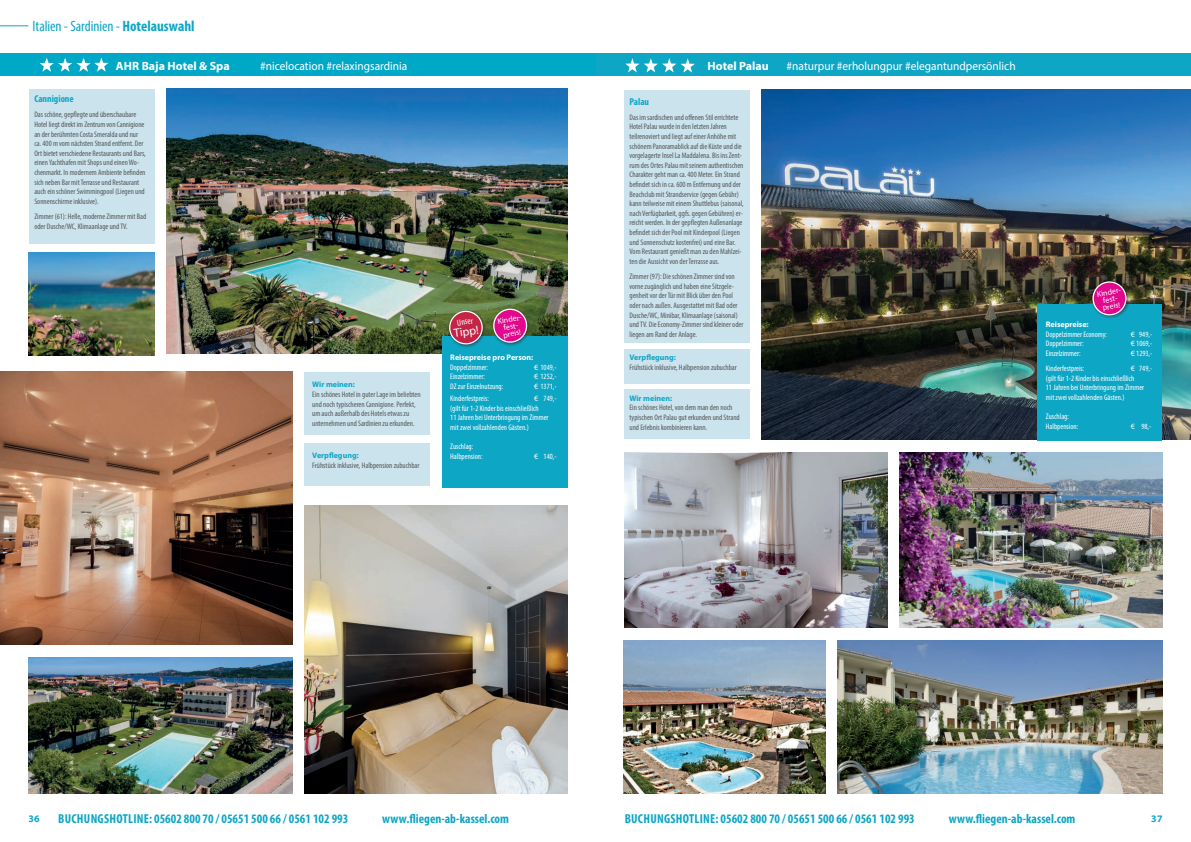
<style>
.page{position:relative;width:1191px;height:842px;background:#fff}
.page>*{position:absolute;margin:0;border:0;box-sizing:border-box;transform-origin:0 0}
.t1{font:condensed 15px "Myriad Pro";letter-spacing:-.005em;color:#0ea6c5}
.t2{font:700 condensed 13px "Myriad Pro";color:#0ea6c5}
.t3{font:12px "Myriad Pro";color:#fff;scale:.95 1}
.t4{font:700 12px "Myriad Pro";color:#fff}
.t5{font:12px "Myriad Pro";color:#fff}
.t6{font:700 condensed 10px "Myriad Pro";color:#0ea6c5}
.t7{font:700 10px "Myriad Pro";color:#0ea6c5}
.t8{font:condensed 9px "Myriad Pro";color:#fff}
.t9{font:condensed 8px/9.6px "Myriad Pro";color:#57585a}
.t10{font:condensed 8px/9.6px "Myriad Pro";color:#fff}
.t11{font:700 8px "Myriad Pro";color:#0ea6c5}
.t12{font:8px/7.2px "Myriad Pro";color:#fff;text-align:center}
.t13{font:700 8px "Myriad Pro";color:#fff}
.s1{font-weight:700}
.s2{font-stretch:normal}
</style>
<div class="page">
<div style="left:595px;top:53px;width:596px;height:23px;background:#0ea6c5"></div>
<svg style="left:0;top:25px;width:28px;height:1px"></svg>
<img style="left:0;top:371px;width:292px;height:274px">
<img style="left:304px;top:506px;width:263px;height:288px">
<div style="left:29px;top:89px;width:125px;height:155px;background:#cae3ed"></div>
<div style="left:0;top:53px;width:595px;height:23px;background:#00a8c7"></div>
<img style="left:166px;top:89px;width:401px;height:265px">
<svg style="left:40px;top:58px;width:68px;height:14px"></svg>
<div style="left:442px;top:336px;width:125px;height:151px;background:#0ea6c5"></div>
<img style="left:29px;top:657px;width:263px;height:137px">
<svg style="left:625px;top:58px;width:70px;height:15px"></svg>
<img style="left:761px;top:90px;width:430px;height:350px">
<img style="left:624px;top:641px;width:202px;height:153px">
<div style="left:624px;top:389px;width:125px;height:49px;background:#cae3ed"></div>
<div style="left:624px;top:349px;width:125px;height:34px;background:#cae3ed"></div>
<div style="left:624px;top:90px;width:125px;height:252px;background:#cae3ed"></div>
<img style="left:899px;top:453px;width:263px;height:175px">
<img style="left:624px;top:453px;width:263px;height:175px">
<img style="left:838px;top:641px;width:324px;height:153px">
<div style="left:304px;top:373px;width:125px;height:62px;background:#cae3ed"></div>
<div style="left:304px;top:444px;width:125px;height:42px;background:#cae3ed"></div>
<img style="left:28px;top:252px;width:126px;height:104px">
<div style="left:447px;top:309px;width:40px;height:40px;background:#231f20;opacity:.6"></div>
<svg style="left:448px;top:310px;width:35px;height:35px"></svg>
<div style="left:1037px;top:304px;width:125px;height:136px;background:#0ea6c5"></div>
<div style="left:1090px;top:279px;width:40px;height:40px;background:#231f20;opacity:.6"></div>
<svg style="left:1090px;top:280px;width:38px;height:37px"></svg>
<div style="left:491px;top:307px;width:40px;height:40px;background:#231f20;opacity:.6"></div>
<svg style="left:491px;top:307px;width:38px;height:37px"></svg>
<h1 class="t1" style="left:33px;top:17px;width:163px">Italien - Sardinien - <span class="s1">Hotelauswahl</span></h1>
<h3 class="t4" style="left:116px;top:58px;width:115px">AHR Baja Hotel &amp; Spa</h3>
<h3 class="t3" style="left:260px;top:58px;width:157px">#nicelocation #relaxingsardinia</h3>
<p class="t6" style="left:34px;top:93px;width:41px">Cannigione</p>
<p class="t9" style="left:34px;top:110px;width:113px">Das schöne, gepflegte und überschaubare Hotel liegt direkt im Zentrum von Cannigione an der berühmten Costa Smeralda und nur ca. 400 m vom nächsten Strand entfernt. Der Ort bietet verschiedene Restaurants und Bars, einen Yachthafen mit Shops und einen Wo&shy;chenmarkt. In modernem Ambiente befinden sich neben Bar mit Terrasse und Restaurant auch ein schöner Swimmingpool (Liegen und Sonnenschirme inklusive).</p>
<p class="t9" style="left:34px;top:212px;width:113px">Zimmer (61): Helle, moderne Zimmer mit Bad oder Dusche/WC, Klimaanlage und TV.</p>
<p class="t11" style="left:312px;top:379px;width:44px">Wir meinen:</p>
<p class="t9" style="left:312px;top:389px;width:110px">Ein schönes Hotel in guter Lage im beliebten und noch typischeren Cannigione. Perfekt, um auch außerhalb des Hotels etwas zu unternehmen und Sardinien zu erkunden.</p>
<p class="t11" style="left:312px;top:450px;width:48px">Verpflegung:</p>
<p class="t9" style="left:312px;top:460px;width:109px">Frühstück inklusive, Halbpension zubuchbar</p>
<p class="t8" style="left:456px;top:317px;width:17px;rotate:-8deg">Unser</p>
<h3 class="t5" style="left:453px;top:326px;width:26px;rotate:-8deg">Tipp!</h3>
<p class="t12" style="left:497px;top:318px;width:27px;rotate:-10deg">Kinder&shy;fest&shy;preis!</p>
<p class="t13" style="left:450px;top:352px;width:84px">Reisepreise pro Person:</p>
<p class="t10" style="left:450px;top:362px;width:39px">Doppelzimmer:</p>
<p class="t10" style="left:534px;top:362px;width:24px"><span class="s2">€</span> 1049,-</p>
<p class="t10" style="left:450px;top:372px;width:36px">Einzelzimmer:</p>
<p class="t10" style="left:534px;top:372px;width:24px"><span class="s2">€</span> 1252,-</p>
<p class="t10" style="left:450px;top:381px;width:55px">DZ zur Einzelnutzung:</p>
<p class="t10" style="left:534px;top:381px;width:24px"><span class="s2">€</span> 1371,-</p>
<p class="t10" style="left:450px;top:394px;width:40px">Kinderfestpreis:</p>
<p class="t10" style="left:450px;top:394px;width:108px;text-indent:84px"><span class="s2">€</span> 749,- (gilt für 1-2 Kinder bis einschließlich<br>11 Jahren bei Unterbringung im Zimmer mit zwei vollzahlenden Gästen.)</p>
<p class="t10" style="left:450px;top:442px;width:34px">Zuschlag:<br>Halbpension:</p>
<p class="t10" style="left:534px;top:451px;width:24px"><span class="s2">€</span> 140,-</p>
<h3 class="t4" style="left:707px;top:59px;width:63px">Hotel Palau</h3>
<h3 class="t3" style="left:786px;top:59px;width:243px">#naturpur #erholungpur #elegantundpersönlich</h3>
<p class="t6" style="left:629px;top:95px;width:21px">Palau</p>
<p class="t9" style="left:629px;top:112px;width:116px">Das im sardischen und offenen Stil errichtete Hotel Palau wurde in den letzten Jahren teilrenoviert und liegt auf einer Anhöhe mit schönem Panoramablick auf die Küste und die vorgelagerte Insel La Maddalena. Bis ins Zent&shy;rum des Ortes Palau mit seinem authentischen Charakter geht man ca. 400 Meter. Ein Strand befindet sich in ca. 600 m Entfernung und der Beachclub mit Strandservice (gegen Gebühr) kann teilweise mit einem Shuttlebus (saisonal, nach Verfügbarkeit, ggfs. gegen Gebühren) er&shy;reicht werden. In der gepflegten Außenanlage befindet sich der Pool mit Kinderpool (Liegen und Sonnenschutz kostenfrei) und eine Bar.<br>Vom Restaurant genießt man zu den Mahlzei&shy;ten die Aussicht von der Terrasse aus.</p>
<p class="t9" style="left:629px;top:272px;width:115px">Zimmer (97): Die schönen Zimmer sind von vorne zugänglich und haben eine Sitzgele&shy;genheit vor der Tür mit Blick über den Pool oder nach außen. Ausgestattet mit Bad oder Dusche/WC, Minibar, Klimaanlage (saisonal) und TV. Die Economy-Zimmer sind kleiner oder liegen am Rand der Anlage.</p>
<p class="t11" style="left:629px;top:352px;width:48px">Verpflegung:</p>
<p class="t9" style="left:629px;top:362px;width:109px">Frühstück inklusive, Halbpension zubuchbar</p>
<p class="t11" style="left:629px;top:393px;width:44px">Wir meinen:</p>
<p class="t9" style="left:629px;top:403px;width:112px">Ein schönes Hotel, von dem man den noch typischen Ort Palau gut erkunden und Strand und Erlebnis kombinieren kann.</p>
<p class="t12" style="left:1096px;top:290px;width:27px;rotate:-10deg">Kinder&shy;fest&shy;preis!</p>
<p class="t13" style="left:1046px;top:319px;width:44px">Reisepreise:</p>
<p class="t10" style="left:1046px;top:329px;width:63px">Doppelzimmer Economy:</p>
<p class="t10" style="left:1131px;top:329px;width:23px"><span class="s2">€</span> 949,-</p>
<p class="t10" style="left:1046px;top:339px;width:39px">Doppelzimmer:</p>
<p class="t10" style="left:1131px;top:339px;width:23px"><span class="s2">€</span> 1069,-</p>
<p class="t10" style="left:1046px;top:348px;width:36px">Einzelzimmer:</p>
<p class="t10" style="left:1131px;top:348px;width:23px"><span class="s2">€</span> 1293,-</p>
<p class="t10" style="left:1046px;top:364px;width:40px">Kinderfestpreis:</p>
<p class="t10" style="left:1046px;top:364px;width:108px;text-indent:85px"><span class="s2">€</span> 749,- (gilt für 1-2 Kinder bis einschließlich<br>11 Jahren bei Unterbringung im Zimmer mit zwei vollzahlenden Gästen.)</p>
<p class="t10" style="left:1046px;top:412px;width:34px">Zuschlag:<br>Halbpension:</p>
<p class="t10" style="left:1131px;top:421px;width:22px"><span class="s2">€</span> 98,-</p>
<p class="t7" style="left:28px;top:812px;width:13px">36</p>
<h2 class="t2" style="left:58px;top:811px;width:291px">BUCHUNGSHOTLINE: 05602 800 70 / 05651 500 66 / 0561 102 993</h2>
<h2 class="t2" style="left:382px;top:811px;width:128px">www.fliegen-ab-kassel.com</h2>
<h2 class="t2" style="left:624px;top:811px;width:291px">BUCHUNGSHOTLINE: 05602 800 70 / 05651 500 66 / 0561 102 993</h2>
<h2 class="t2" style="left:948px;top:811px;width:128px">www.fliegen-ab-kassel.com</h2>
<p class="t7" style="left:1151px;top:812px;width:13px">37</p>
</div>
